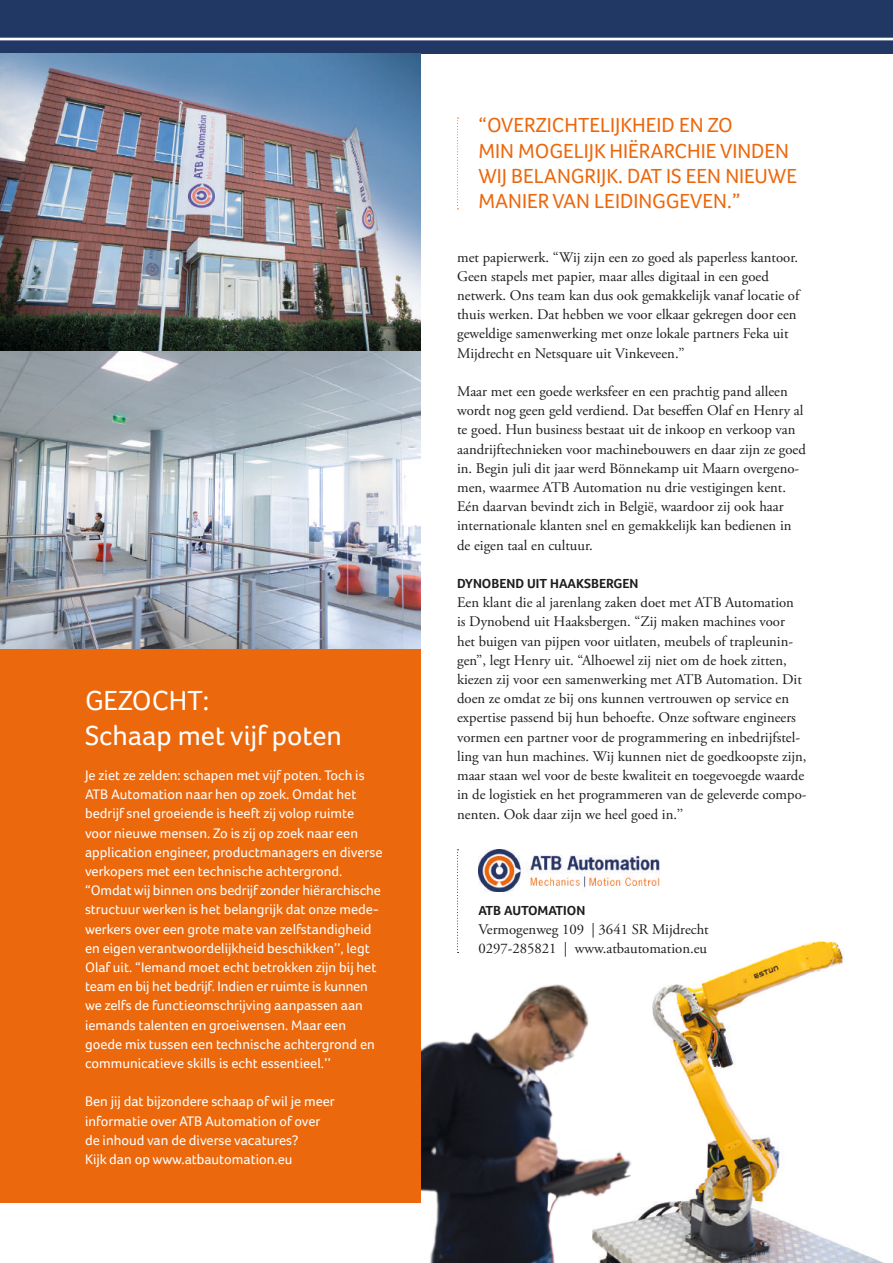
<style>
.page{position:relative;width:893px;height:1263px;background:#fff}
.page>*{position:absolute;margin:0;border:0;box-sizing:border-box;transform-origin:0 0}
.t1{font:28.5px/34.2px "Foco";color:#fff}
.t2{font:21px/25.2px "Foco";color:#eb680d}
.t3{font:14.7px/19.2px "Adobe Garamond Pro";color:#1d1d1b}
.t4{font:14.25px/19.2px "Foco";color:#fff}
.t5{font:700 13.5px "Foco";color:#1d1d1b}
</style>
<div class="page">
<img style="left:554px;top:941px;width:330px;height:322px">
<img style="left:416px;top:985px;width:229px;height:278px">
<svg style="left:457px;top:849px;width:2px;height:104px"></svg>
<svg style="left:457px;top:118px;width:2px;height:91px"></svg>
<div style="left:0;top:0;width:893px;height:53px;background:#213764"></div>
<hr style="left:0;top:38px;width:893px;height:2px;background:#fff">
<img style="left:478px;top:849px;width:182px;height:42px">
<div style="left:0;top:648px;width:421px;height:554px;background:#eb680d"></div>
<img style="left:0;top:53px;width:421px;height:595px">
<hr style="left:0;top:648px;width:1px;height:115px;background:#213764">
<h1 class="t1" style="left:85px;top:683px;width:258px">GEZOCHT:<br>Schaap met vijf poten</h1>
<p class="t4" style="left:85px;top:765px;width:299px">Je ziet ze zelden: schapen met vijf poten. Toch is ATB Automation naar hen op zoek. Omdat het bedrijf snel groeiende is heeft zij volop ruimte voor nieuwe mensen. Zo is zij op zoek naar een application engineer, productmanagers en diverse verkopers met een technische achtergrond. “Omdat wij binnen ons bedrijf zonder hiërarchische structuur werken is het belangrijk dat onze mede&shy;werkers over een grote mate van zelfstandigheid en eigen verantwoordelijkheid beschikken’’, legt Olaf uit. “Iemand moet echt betrokken zijn bij het team en bij het bedrijf. Indien er ruimte is kunnen we zelfs de functieomschrijving aanpassen aan iemands talenten en groeiwensen. Maar een goede mix tussen een technische achtergrond en communicatieve skills is echt essentieel.’’</p>
<p class="t4" style="left:85px;top:1092px;width:251px">Ben jij dat bijzondere schaap of wil je meer informatie over ATB Automation of over de inhoud van de diverse vacatures?<br>Kijk dan op www.atbautomation.eu</p>
<h2 class="t2" style="left:478px;top:112px;width:252px">“Overzichtelijkheid en zo min moge</h2>
<h2 class="t2" style="left:574px;top:138px;width:177px">lijk hiërarchie vinden</h2>
<h2 class="t2" style="left:478px;top:163px;width:80px">wij be langr</h2>
<h2 class="t2" style="left:596px;top:163px;width:102px">ijk. Dat is een</h2>
<h2 class="t2" style="left:725px;top:163px;width:58px">nieuwe</h2>
<h2 class="t2" style="left:478px;top:188px;width:15px">man</h2>
<h2 class="t2" style="left:522px;top:188px;width:44px">iervan</h2>
<h2 class="t2" style="left:594px;top:188px;width:58px">leidinggeven</h2>
<h2 class="t2" style="left:727px;top:188px;width:15px">.”</h2>
<p class="t3" style="left:457px;top:248px;width:344px">met papierwerk. “Wij zijn een zo goed als paperless kantoor.<br>Geen stapels met papier, maar alles digitaal in een goed netwerk. Ons team kan dus ook gemakkelijk vanaf locatie of thuis werken. Dat hebben we voor elkaar gekregen door een geweldige samenwerking met onze lokale partners Feka uit Mijdrecht en Netsquare uit Vinkeveen.’’</p>
<p class="t3" style="left:457px;top:382px;width:350px">Maar met een goede werksfeer en een prachtig pand alleen wordt nog geen geld verdiend. Dat beseffen Olaf en Henry al te goed. Hun business bestaat uit de inkoop en verkoop van aandrijftechnieken voor machinebouwers en daar zijn ze goed in. Begin juli dit jaar werd Bönnekamp uit Maarn overgeno&shy;men, waarmee ATB Automation nu drie vestigingen kent.<br>Eén daarvan bevindt zich in België, waardoor zij ook haar internationale klanten snel en gemakkelijk kan bedienen in de eigen taal en cultuur.</p>
<p class="t5" style="left:457px;top:575px;width:26px">DYNOBEND</p>
<p class="t5" style="left:527px;top:575px;width:104px">UIT HAAKSBERGEN</p>
<p class="t3" style="left:457px;top:593px;width:351px">Een klant die al jarenlang zaken doet met ATB Automation<br>is Dynobend uit Haaksbergen. “Zij maken machines voor<br>het buigen van pijpen voor uitlaten, meubels of trapleunin&shy;gen’’, legt Henry uit. “Alhoewel zij niet om de hoek zitten, kiezen zij voor een samenwerking met ATB Automation. Dit doen ze omdat ze bij ons kunnen vertrouwen op service en expertise passend bij hun behoefte. Onze software engineers vormen een partner voor de programmering en inbedrijfstel&shy;ling van hun machines. Wij kunnen niet de goedkoopste zijn, maar staan wel voor de beste kwaliteit en toegevoegde waarde in de logistiek en het programmeren van de geleverde compo&shy;nenten. Ook daar zijn we heel goed in.’’</p>
<p class="t5" style="left:478px;top:902px;width:36px">ATB AUTO</p>
<p class="t5" style="left:537px;top:902px;width:27px">MATION</p>
<p class="t3" style="left:478px;top:920px;width:232px">Vermogenweg 109 | 3641 SR Mijdrecht<br>0297-285821 | www.atbautomation.eu</p>
</div>
